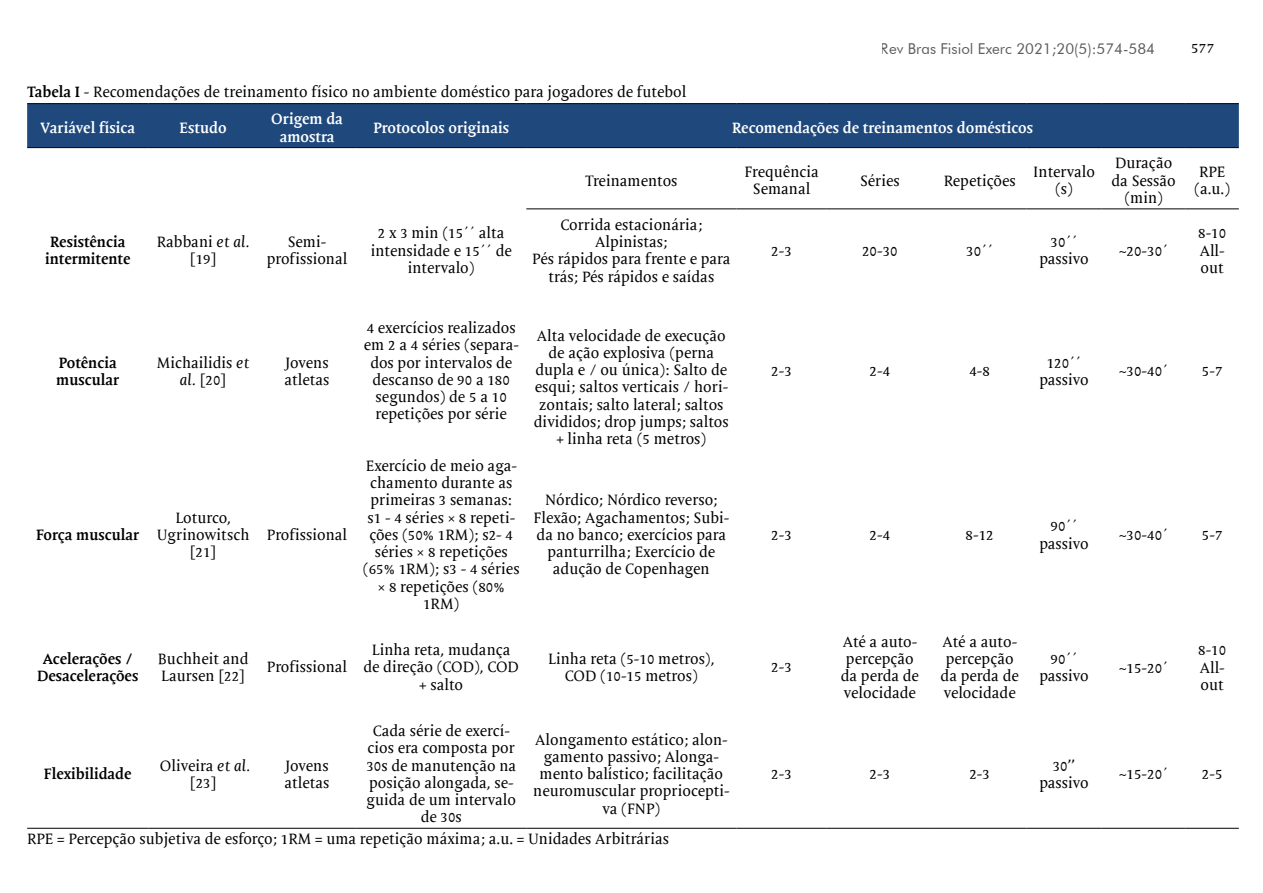
<style>
.page{position:relative;width:1263px;height:893px;background:#fff}
.page>*{position:absolute;margin:0;border:0;box-sizing:border-box;transform-origin:0 0}
.t1{font:15px/17.2px "Mantika Book W01";color:#000;text-align:center}
.t2{font:700 15px/17.2px "Mantika Book W01";color:#fff;text-align:center}
.t3{font:700 15px/17.2px "Mantika Book W01";color:#000;text-align:center}
.t4{font:15px "Futura BT";color:#000}
.s1{font-weight:700}
.s2{font-style:italic}
</style>
<div class="page">
<div style="left:27px;top:104px;width:1212px;height:43px;background:#1f497d"></div>
<hr style="left:27px;top:103px;width:121px;height:1px;background:#000">
<hr style="left:148px;top:103px;width:110px;height:1px;background:#000">
<hr style="left:258px;top:103px;width:98px;height:1px;background:#000">
<hr style="left:356px;top:103px;width:170px;height:1px;background:#000">
<hr style="left:526px;top:103px;width:210px;height:1px;background:#000">
<hr style="left:736px;top:103px;width:91px;height:1px;background:#000">
<hr style="left:827px;top:103px;width:106px;height:1px;background:#000">
<hr style="left:933px;top:103px;width:93px;height:1px;background:#000">
<hr style="left:1026px;top:103px;width:76px;height:1px;background:#000">
<hr style="left:1102px;top:103px;width:84px;height:1px;background:#000">
<hr style="left:1186px;top:103px;width:53px;height:1px;background:#000">
<hr style="left:27px;top:147px;width:121px;height:1px;background:#000">
<hr style="left:148px;top:147px;width:110px;height:1px;background:#000">
<hr style="left:258px;top:147px;width:98px;height:1px;background:#000">
<hr style="left:356px;top:147px;width:170px;height:1px;background:#000">
<hr style="left:526px;top:147px;width:210px;height:1px;background:#000">
<hr style="left:736px;top:147px;width:91px;height:1px;background:#000">
<hr style="left:827px;top:147px;width:106px;height:1px;background:#000">
<hr style="left:933px;top:147px;width:93px;height:1px;background:#000">
<hr style="left:1026px;top:147px;width:76px;height:1px;background:#000">
<hr style="left:1102px;top:147px;width:84px;height:1px;background:#000">
<hr style="left:1186px;top:147px;width:53px;height:1px;background:#000">
<hr style="left:526px;top:208px;width:210px;height:1px;background:#000">
<hr style="left:736px;top:208px;width:91px;height:1px;background:#000">
<hr style="left:827px;top:208px;width:106px;height:1px;background:#000">
<hr style="left:933px;top:208px;width:93px;height:1px;background:#000">
<hr style="left:1026px;top:208px;width:76px;height:1px;background:#000">
<hr style="left:1102px;top:208px;width:84px;height:1px;background:#000">
<hr style="left:1186px;top:208px;width:53px;height:1px;background:#000">
<hr style="left:27px;top:828px;width:121px;height:1px;background:#000">
<hr style="left:148px;top:828px;width:110px;height:1px;background:#000">
<hr style="left:258px;top:828px;width:98px;height:1px;background:#000">
<hr style="left:356px;top:828px;width:170px;height:1px;background:#000">
<hr style="left:526px;top:828px;width:210px;height:1px;background:#000">
<hr style="left:736px;top:828px;width:91px;height:1px;background:#000">
<hr style="left:827px;top:828px;width:106px;height:1px;background:#000">
<hr style="left:933px;top:828px;width:93px;height:1px;background:#000">
<hr style="left:1026px;top:828px;width:76px;height:1px;background:#000">
<hr style="left:1102px;top:828px;width:84px;height:1px;background:#000">
<hr style="left:1186px;top:828px;width:53px;height:1px;background:#000">
<p class="t4" style="left:881px;top:40px;width:276px">Rev Bras Fisiol Exerc 2021;20(5):574-584</p>
<p class="t1" style="left:1191px;top:40px;width:25px">577</p>
<p class="t1" style="left:27px;top:84px;width:661px"><span class="s1">Tabela I</span> - Recomendações de treinamento físico no ambiente doméstico para jogadores de futebol</p>
<p class="t2" style="left:40px;top:119px;width:96px">Variável física</p>
<p class="t2" style="left:180px;top:119px;width:49px">Estudo</p>
<p class="t2" style="left:271px;top:111px;width:73px">Origem da amostra</p>
<p class="t2" style="left:373px;top:119px;width:137px">Protocolos originais</p>
<p class="t2" style="left:732px;top:119px;width:302px">Recomendações de treinamentos domésticos</p>
<p class="t1" style="left:585px;top:172px;width:94px">Treinamentos</p>
<p class="t1" style="left:744px;top:163px;width:76px">Frequência<br>Semanal</p>
<p class="t1" style="left:860px;top:172px;width:41px">Séries</p>
<p class="t1" style="left:944px;top:172px;width:74px">Repetições</p>
<p class="t1" style="left:1033px;top:163px;width:63px">Intervalo (s)</p>
<p class="t1" style="left:1111px;top:155px;width:66px">Duração da Sessão (min)</p>
<p class="t1" style="left:1194px;top:163px;width:37px">RPE (a.u.)</p>
<p class="t3" style="left:45px;top:233px;width:87px">Resistência intermitente</p>
<p class="t1" style="left:157px;top:233px;width:94px">Rabbani <span class="s2">et al. </span>[19]</p>
<p class="t1" style="left:267px;top:233px;width:82px">Semi&shy;profissional</p>
<p class="t1" style="left:371px;top:225px;width:143px">2 x 3 min (15´´ alta intensidade e 15´´ de intervalo)</p>
<p class="t1" style="left:532px;top:216px;width:200px">Corrida estacionária;<br>Alpinistas;<br>Pés rápidos para frente e para trás; Pés rápidos e saídas</p>
<p class="t1" style="left:1198px;top:225px;width:30px;text-align:justify">8-10<br>All&shy;out</p>
<p class="t1" style="left:771px;top:242px;width:22px">2-3</p>
<p class="t1" style="left:862px;top:242px;width:37px">20-30</p>
<p class="t1" style="left:966px;top:242px;width:28px">30´´</p>
<p class="t1" style="left:1039px;top:233px;width:51px">30´´ passivo</p>
<p class="t1" style="left:1119px;top:242px;width:51px">~20-30´</p>
<p class="t3" style="left:56px;top:354px;width:65px;text-align:left">Potência muscular</p>
<p class="t1" style="left:157px;top:354px;width:94px">Michailidis <span class="s2">et al.</span> [20]</p>
<p class="t1" style="left:284px;top:354px;width:47px;text-align:left">Jovens atletas</p>
<p class="t3" style="left:36px;top:526px;width:105px">Força muscular</p>
<p class="t1" style="left:157px;top:509px;width:94px">Loturco,<br>Ugrinowitsch [21]</p>
<p class="t1" style="left:267px;top:526px;width:82px">Profissional</p>
<p class="t3" style="left:37px;top:650px;width:103px">Acelerações /<br>Desacelerações</p>
<p class="t1" style="left:158px;top:650px;width:92px;text-align:left">Buchheit and<br>Laursen [22]</p>
<p class="t1" style="left:267px;top:659px;width:82px">Profissional</p>
<p class="t3" style="left:44px;top:765px;width:89px">Flexibilidade</p>
<p class="t1" style="left:160px;top:757px;width:92px">Oliveira <span class="s2">et al. </span>[23]</p>
<p class="t1" style="left:285px;top:757px;width:47px;text-align:left">Jovens atletas</p>
<p class="t1" style="left:364px;top:320px;width:157px">4 exercícios realizados em 2 a 4 séries (separa&shy;dos por intervalos de descanso de 90 a 180 segundos) de 5 a 10 repetições por série</p>
<p class="t1" style="left:534px;top:327px;width:196px">Alta velocidade de execução de ação explosiva (perna dupla e / ou única): Salto de esqui; saltos verticais / hori&shy;zontais; salto lateral; saltos divididos; drop jumps; saltos + linha reta (5 metros)</p>
<p class="t1" style="left:363px;top:457px;width:158px">Exercício de meio aga&shy;chamento durante as primeiras 3 semanas: s1 - 4 séries × 8 repeti&shy;ções (50% 1RM); s2- 4 séries × 8 repetições (65% 1RM); s3 - 4 séries × 8 repetições (80%<br>1RM)</p>
<p class="t1" style="left:534px;top:492px;width:197px">Nórdico; Nórdico reverso;<br>Flexão; Agachamentos; Subi&shy;da no banco; exercícios para panturrilha; Exercício de adução de Copenhagen</p>
<p class="t1" style="left:771px;top:363px;width:22px">2-3</p>
<p class="t1" style="left:869px;top:363px;width:22px">2-4</p>
<p class="t1" style="left:969px;top:363px;width:22px">4-8</p>
<p class="t1" style="left:1039px;top:354px;width:51px">120´´ passivo</p>
<p class="t1" style="left:1119px;top:363px;width:51px">~30-40´</p>
<p class="t1" style="left:1202px;top:363px;width:22px">5-7</p>
<p class="t1" style="left:771px;top:526px;width:22px">2-3</p>
<p class="t1" style="left:869px;top:526px;width:22px">2-4</p>
<p class="t1" style="left:966px;top:526px;width:30px">8-12</p>
<p class="t1" style="left:1039px;top:518px;width:51px">90´´ passivo</p>
<p class="t1" style="left:1119px;top:526px;width:51px">~30-40´</p>
<p class="t1" style="left:1202px;top:526px;width:22px">5-7</p>
<p class="t1" style="left:363px;top:642px;width:157px">Linha reta, mudança de direção (COD), COD + salto</p>
<p class="t1" style="left:548px;top:650px;width:168px">Linha reta (5-10 metros),<br>COD (10-15 metros)</p>
<p class="t1" style="left:771px;top:659px;width:22px">2-3</p>
<p class="t1" style="left:841px;top:633px;width:80px">Até a auto&shy;percepção da perda de velocidade</p>
<p class="t1" style="left:941px;top:633px;width:80px">Até a auto&shy;percepção da perda de velocidade</p>
<p class="t1" style="left:1039px;top:650px;width:51px">90´´ passivo</p>
<p class="t1" style="left:1119px;top:659px;width:51px">~15-20´</p>
<p class="t1" style="left:1198px;top:642px;width:30px;text-align:justify">8-10<br>All&shy;out</p>
<p class="t1" style="left:366px;top:722px;width:151px">Cada série de exercí&shy;cios era composta por<br>30s de manutenção na posição alongada, se&shy;guida de um intervalo de 30s</p>
<p class="t1" style="left:533px;top:731px;width:198px">Alongamento estático; alon&shy;gamento passivo; Alonga&shy;mento balístico; facilitação neuromuscular propriocepti&shy;va (FNP)</p>
<p class="t1" style="left:771px;top:765px;width:22px">2-3</p>
<p class="t1" style="left:869px;top:765px;width:22px">2-3</p>
<p class="t1" style="left:969px;top:765px;width:22px">2-3</p>
<p class="t1" style="left:1039px;top:757px;width:51px">30’’ passivo</p>
<p class="t1" style="left:1119px;top:765px;width:51px">~15-20´</p>
<p class="t1" style="left:1202px;top:765px;width:22px">2-5</p>
<p class="t1" style="left:27px;top:830px;width:643px">RPE = Percepção subjetiva de esforço; 1RM = uma repetição máxima; a.u. = Unidades Arbitrárias</p>
</div>
